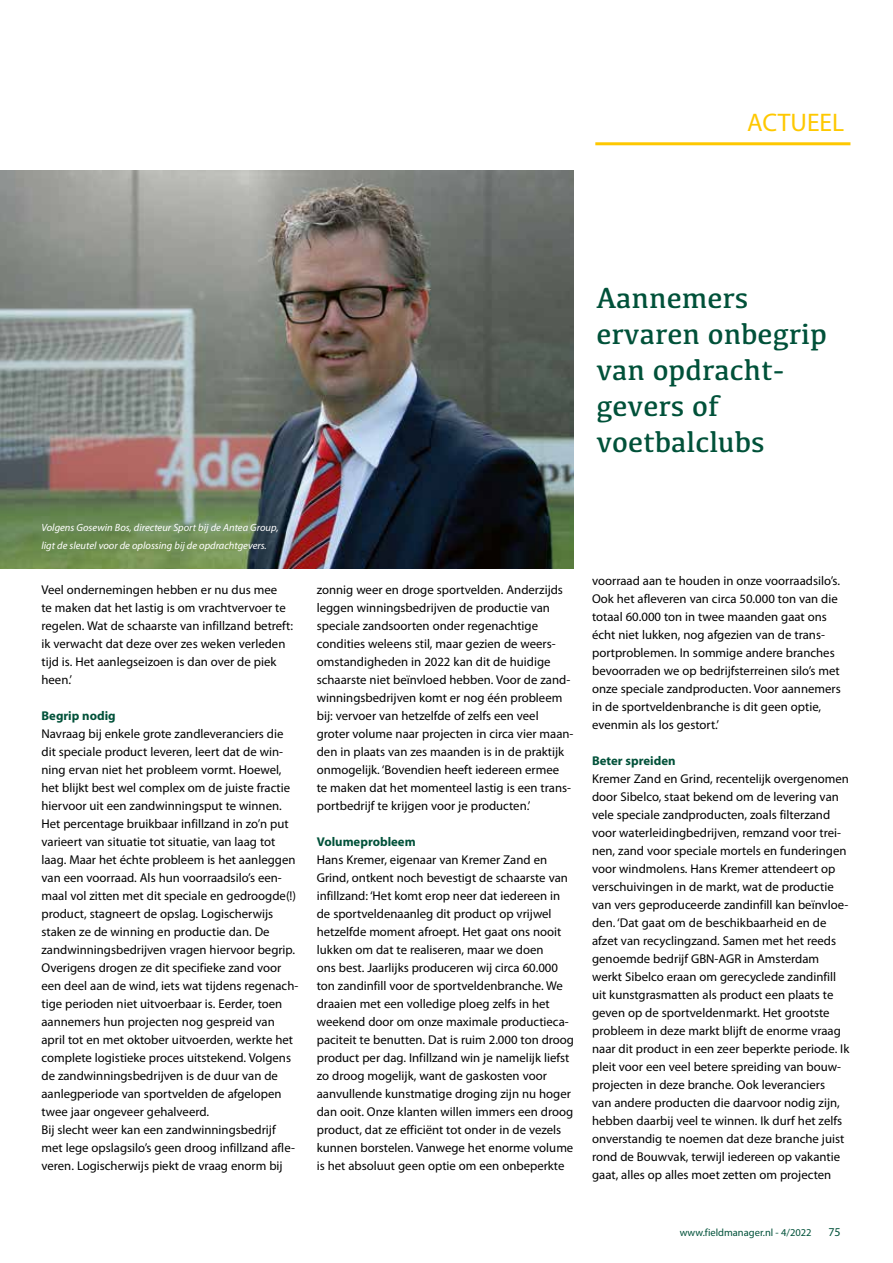
<style>
.page{position:relative;width:893px;height:1263px;background:#fff}
.page>*{position:absolute;margin:0;border:0;box-sizing:border-box;transform-origin:0 0}
.t1{font:30px/36px "Kefa";color:#005139}
.t2{font:25.5px "Myriad Pro";color:#fec800}
.t3{font:12.75px/18px "Myriad Pro";color:#000}
.t4{font:700 12.75px "Myriad Pro";color:#005139}
.t5{font:12px "Myriad Pro";color:#005139}
.t6{font:italic 10.5px/18px "Myriad Pro";color:#fff}
.t7{font:10.5px "Myriad Pro";color:#005139}
</style>
<div class="page">
<hr style="left:595px;top:142px;width:255px;height:3px;background:#fec800">
<img style="left:0;top:170px;width:573px;height:399px">
<h2 class="t2" style="left:747px;top:107px;width:99px">ACTUEEL</h2>
<h1 class="t1" style="left:596px;top:279px;width:232px">Aannemers ervaren onbegrip van opdracht&shy;gevers of voetbalclubs</h1>
<p class="t6" style="left:41px;top:518px;width:239px">Volgens Gosewin Bos, directeur Sport bij de Antea Group, ligt de sleutel voor de oplossing bij de opdrachtgevers.</p>
<p class="t3" style="left:41px;top:581px;width:253px">Veel ondernemingen hebben er nu dus mee<br>te maken dat het lastig is om vrachtvervoer te regelen. Wat de schaarste van infillzand betreft: ik verwacht dat deze over zes weken verleden tijd is. Het aanlegseizoen is dan over de piek heen.’</p>
<p class="t4" style="left:41px;top:707px;width:76px">Begrip nodig</p>
<p class="t3" style="left:41px;top:725px;width:258px">Navraag bij enkele grote zandleveranciers die dit speciale product leveren, leert dat de win&shy;ning ervan niet het probleem vormt. Hoewel, het blijkt best wel complex om de juiste fractie hiervoor uit een zandwinningsput te winnen.<br>Het percentage bruikbaar infillzand in zo’n put varieert van situatie tot situatie, van laag tot laag. Maar het échte probleem is het aanleggen van een voorraad. Als hun voorraadsilo’s een&shy;maal vol zitten met dit speciale en gedroogde(!) product, stagneert de opslag. Logischerwijs staken ze de winning en productie dan. De zandwinningsbedrijven vragen hiervoor begrip.<br>Overigens drogen ze dit specifieke zand voor een deel aan de wind, iets wat tijdens regenach&shy;tige perioden niet uitvoerbaar is. Eerder, toen aannemers hun projecten nog gespreid van april tot en met oktober uitvoerden, werkte het complete logistieke proces uitstekend. Volgens de zandwinningsbedrijven is de duur van de aanlegperiode van sportvelden de afgelopen twee jaar ongeveer gehalveerd.<br>Bij slecht weer kan een zandwinningsbedrijf met lege opslagsilo’s geen droog infillzand afle&shy;veren. Logischerwijs piekt de vraag enorm bij</p>
<p class="t3" style="left:317px;top:581px;width:258px">zonnig weer en droge sportvelden. Anderzijds leggen winningsbedrijven de productie van speciale zandsoorten onder regenachtige condities weleens stil, maar gezien de weers&shy;omstandigheden in 2022 kan dit de huidige schaarste niet beïnvloed hebben. Voor de zand&shy;winningsbedrijven komt er nog één probleem bij: vervoer van hetzelfde of zelfs een veel groter volume naar projecten in circa vier maan&shy;den in plaats van zes maanden is in de praktijk onmogelijk. ‘Bovendien heeft iedereen ermee<br>te maken dat het momenteel lastig is een trans&shy;portbedrijf te krijgen voor je producten.’</p>
<p class="t4" style="left:317px;top:834px;width:100px">Volumeprobleem</p>
<p class="t3" style="left:317px;top:851px;width:259px">Hans Kremer, eigenaar van Kremer Zand en Grind, ontkent noch bevestigt de schaarste van infillzand: ‘Het komt erop neer dat iedereen in de sportveldenaanleg dit product op vrijwel hetzelfde moment afroept. Het gaat ons nooit lukken om dat te realiseren, maar we doen<br>ons best. Jaarlijks produceren wij circa 60.000 ton zandinfill voor de sportveldenbranche. We draaien met een volledige ploeg zelfs in het weekend door om onze maximale productieca&shy;paciteit te benutten. Dat is ruim 2.000 ton droog product per dag. Infillzand win je namelijk liefst zo droog mogelijk, want de gaskosten voor aanvullende kunstmatige droging zijn nu hoger dan ooit. Onze klanten willen immers een droog product, dat ze efficiënt tot onder in de vezels kunnen borstelen. Vanwege het enorme volume is het absoluut geen optie om een onbeperkte</p>
<p class="t3" style="left:592px;top:572px;width:250px">voorraad aan te houden in onze voorraadsilo’s.<br>Ook het afleveren van circa 50.000 ton van die totaal 60.000 ton in twee maanden gaat ons écht niet lukken, nog afgezien van de trans&shy;portproblemen. In sommige andere branches bevoorraden we op bedrijfsterreinen silo’s met onze speciale zandproducten. Voor aannemers in de sportveldenbranche is dit geen optie, evenmin als los gestort.’</p>
<p class="t4" style="left:592px;top:753px;width:85px">Beter spreiden</p>
<p class="t3" style="left:592px;top:770px;width:259px">Kremer Zand en Grind, recentelijk overgenomen door Sibelco, staat bekend om de levering van vele speciale zandproducten, zoals filterzand voor waterleidingbedrijven, remzand voor trei&shy;nen, zand voor speciale mortels en funderingen voor windmolens. Hans Kremer attendeert op verschuivingen in de markt, wat de productie van vers geproduceerde zandinfill kan beïnvloe&shy;den. ‘Dat gaat om de beschikbaarheid en de afzet van recyclingzand. Samen met het reeds genoemde bedrijf GBN-AGR in Amsterdam werkt Sibelco eraan om gerecyclede zandinfill uit kunstgrasmatten als product een plaats te geven op de sportveldenmarkt. Het grootste probleem in deze markt blijft de enorme vraag naar dit product in een zeer beperkte periode. Ik pleit voor een veel betere spreiding van bouw&shy;projecten in deze branche. Ook leveranciers<br>van andere producten die daarvoor nodig zijn, hebben daarbij veel te winnen. Ik durf het zelfs onverstandig te noemen dat deze branche juist rond de Bouwvak, terwijl iedereen op vakantie gaat, alles op alles moet zetten om projecten</p>
<p class="t7" style="left:680px;top:1226px;width:133px">www.fieldmanager.nl - 4/2022</p>
<p class="t5" style="left:828px;top:1224px;width:14px">75</p>
</div>
